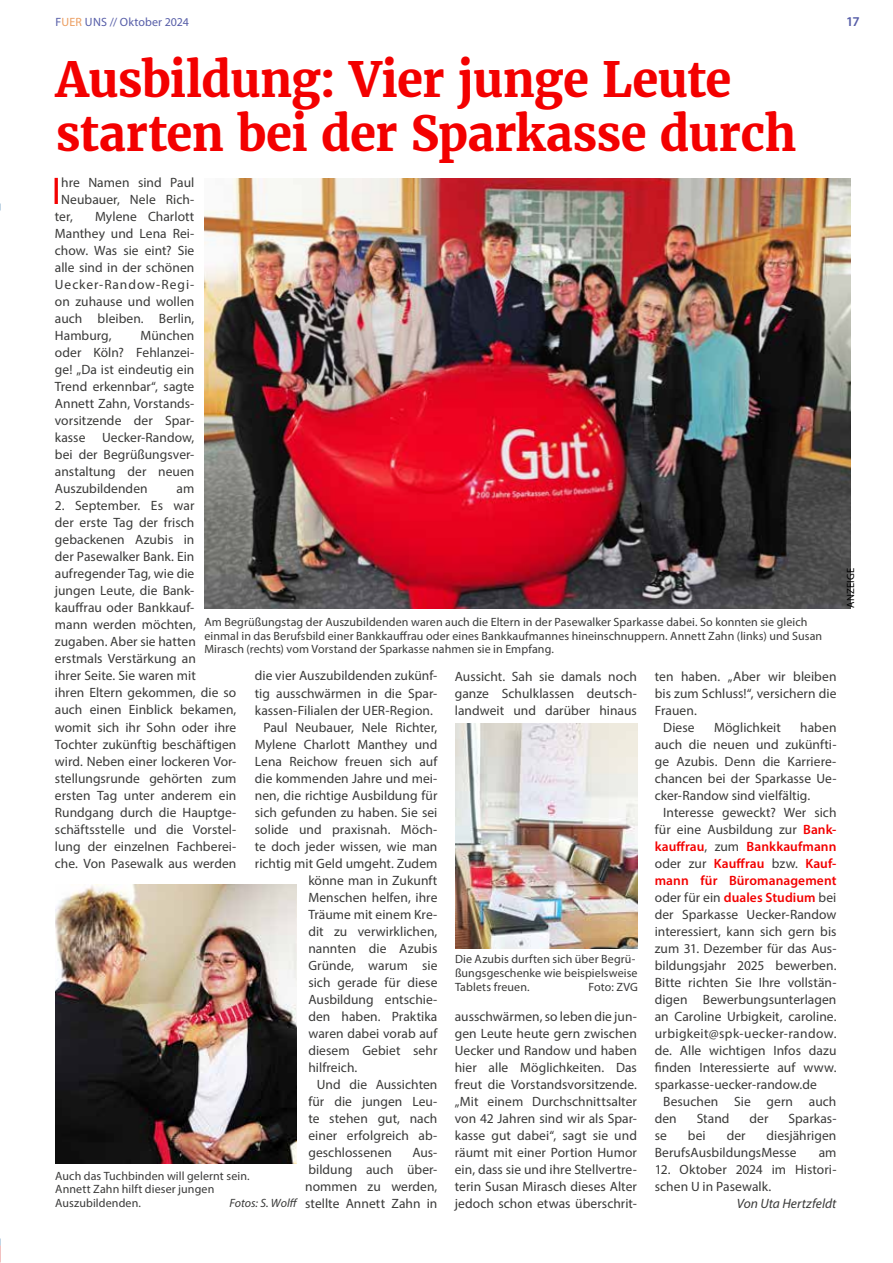
<style>
.page{position:relative;width:893px;height:1263px;background:#fff}
.page>*{position:absolute;margin:0;border:0;box-sizing:border-box;transform-origin:0 0}
.t1{font:700 48px/54px "Merriweather";letter-spacing:-.015em;color:#f30000}
.t2{font:38.7px "Myriad Pro";color:#f30000}
.t3{font:13.5px/17px "Myriad Pro";letter-spacing:.005em;color:#3a3a39;text-align:justify}
.t4{font:italic 13.5px "Myriad Pro";letter-spacing:.005em;color:#3a3a39}
.t5{font:600 13.5px "Myriad Pro";color:#575ea8}
.t6{font:12px/13.5px "Myriad Pro";letter-spacing:.01em;color:#3a3a39}
.t7{font:12px "Myriad Pro";letter-spacing:.015em;color:#575ea8}
.t8{font:italic 12px "Myriad Pro";color:#3a3a39}
.t9{font:10.5px "Myriad Pro";letter-spacing:.03em;color:#000}
.s1{color:#ec9e61}
.s2{font-weight:600;color:#f30000}
</style>
<div class="page">
<img style="left:204px;top:179px;width:646px;height:429px">
<img style="left:55px;top:884px;width:242px;height:279px">
<img style="left:455px;top:724px;width:183px;height:224px">
<p class="t7" style="left:55px;top:14px;width:135px">F<span class="s1">UER</span> UNS // Oktober 2024</p>
<p class="t5" style="left:846px;top:12px;width:15px">17</p>
<h1 class="t1" style="left:56px;top:52px;width:742px">Ausbildung: Vier junge Leute starten bei der Sparkasse durch</h1>
<h2 class="t2" style="left:52px;top:167px;width:11px">I</h2>
<p class="t3" style="left:61px;top:174px;width:135px">hre Namen sind Paul</p>
<p class="t3" style="left:61px;top:191px;width:135px">Neubauer, Nele Rich-</p>
<p class="t3" style="left:55px;top:208px;width:19px">ter,</p>
<p class="t3" style="left:55px;top:208px;width:141px;text-indent:40px">Mylene Charlott Manthey und Lena Rei&shy;chow. Was sie eint? Sie alle sind in der schönen Uecker-Randow-Regi&shy;on zuhause und wollen auch bleiben. Berlin, Hamburg,</p>
<p class="t3" style="left:55px;top:327px;width:141px;text-indent:86px">München oder Köln? Fehlanzei&shy;ge! „Da ist eindeutig ein Trend erkennbar“, sagte Annett Zahn, Vorstands&shy;vorsitzende der Spar&shy;kasse Uecker-Randow, bei der Begrüßungsver&shy;anstaltung der neuen Auszubildenden</p>
<p class="t3" style="left:177px;top:480px;width:19px">am</p>
<p class="t3" style="left:55px;top:497px;width:183px;text-align:left">2. September. Es war<br>der erste Tag der frisch gebackenen Azubis in<br>der Pasewalker Bank. Ein aufregender Tag, wie die jungen Leute, die Bank&shy;kauffrau oder Bankkauf-<br>mann werden möchten, zugaben. Aber sie hatten erstmals Verstärkung an<br>ihrer Seite. Sie waren mit<br>ihren Eltern gekommen, die so auch einen Einblick bekamen, womit sich ihr Sohn oder ihre<br>Tochter zukünftig beschäftigen wird. Neben einer lockeren Vor&shy;stellungsrunde gehörten zum ersten Tag unter anderem ein<br>Rundgang durch die Hauptge&shy;schäftsstelle und die Vorstel&shy;lung der einzelnen Fachberei&shy;che. Von Pasewalk aus werden</p>
<p class="t6" style="left:204px;top:615px;width:619px">Am Begrüßungstag der Auszubildenden waren auch die Eltern in der Pasewalker Sparkasse dabei. So konnten sie gleich einmal in das Berufsbild einer Bankkauffrau oder eines Bankkaufmannes hineinschnuppern. Annett Zahn (links) und Susan<br>Mirasch (rechts) vom Vorstand der Sparkasse nahmen sie in Empfang.</p>
<p class="t3" style="left:255px;top:667px;width:184px">die vier Auszubildenden zukünf-</p>
<p class="t3" style="left:255px;top:684px;width:184px">tig ausschwärmen in die Spar-</p>
<p class="t3" style="left:255px;top:701px;width:180px">kassen-Filialen der UER-Region.</p>
<p class="t3" style="left:263px;top:718px;width:176px">Paul Neubauer, Nele Richter,</p>
<p class="t3" style="left:255px;top:735px;width:184px">Mylene Charlott Manthey und</p>
<p class="t3" style="left:255px;top:752px;width:184px">Lena Reichow freuen sich auf</p>
<p class="t3" style="left:255px;top:769px;width:184px">die kommenden Jahre und mei-</p>
<p class="t3" style="left:255px;top:786px;width:184px">nen, die richtige Ausbildung für</p>
<p class="t3" style="left:255px;top:803px;width:184px">sich gefunden zu haben. Sie sei</p>
<p class="t3" style="left:255px;top:820px;width:184px">solide und praxisnah. Möch-</p>
<p class="t3" style="left:255px;top:837px;width:184px">te doch jeder wissen, wie man</p>
<p class="t3" style="left:255px;top:854px;width:184px">richtig mit Geld umgeht. Zudem</p>
<p class="t3" style="left:308px;top:871px;width:131px">könne man in Zukunft</p>
<p class="t3" style="left:308px;top:888px;width:131px">Menschen helfen, ihre</p>
<p class="t3" style="left:308px;top:905px;width:131px">Träume mit einem Kre-</p>
<p class="t3" style="left:308px;top:922px;width:131px">dit zu verwirklichen,</p>
<p class="t3" style="left:308px;top:939px;width:130px">nannten die Azubis</p>
<p class="t3" style="left:308px;top:956px;width:131px">Gründe, warum sie</p>
<p class="t3" style="left:308px;top:973px;width:131px">sich gerade für diese</p>
<p class="t3" style="left:308px;top:990px;width:131px">Ausbildung entschie-</p>
<p class="t3" style="left:308px;top:1007px;width:130px">den haben. Praktika</p>
<p class="t3" style="left:308px;top:1024px;width:131px">waren dabei vorab auf</p>
<p class="t3" style="left:308px;top:1041px;width:131px">diesem Gebiet sehr</p>
<p class="t3" style="left:308px;top:1058px;width:50px">hilfreich.</p>
<p class="t3" style="left:317px;top:1075px;width:122px">Und die Aussichten</p>
<p class="t3" style="left:308px;top:1092px;width:131px">für die jungen Leu-</p>
<p class="t3" style="left:308px;top:1109px;width:130px">te stehen gut, nach</p>
<p class="t3" style="left:308px;top:1126px;width:131px">einer erfolgreich ab-</p>
<p class="t3" style="left:308px;top:1143px;width:85px">geschlossenen</p>
<p class="t3" style="left:455px;top:667px;width:184px">Aussicht. Sah sie damals noch ganze Schulklassen deutsch&shy;landweit und darüber hinaus</p>
<p class="t3" style="left:655px;top:667px;width:183px">ten haben. „Aber wir bleiben</p>
<p class="t3" style="left:655px;top:684px;width:183px">bis zum Schluss!“, versichern die</p>
<p class="t3" style="left:655px;top:701px;width:44px">Frauen.</p>
<p class="t3" style="left:663px;top:718px;width:33px">Diese</p>
<p class="t3" style="left:714px;top:718px;width:68px">Möglichkeit</p>
<p class="t3" style="left:655px;top:718px;width:183px;text-indent:145px">haben auch die neuen und zukünfti&shy;ge Azubis. Denn die Karriere&shy;chancen bei der Sparkasse Ue&shy;cker-Randow sind vielfältig.</p>
<p class="t3" style="left:655px;top:803px;width:183px;text-indent:9px">Interesse geweckt? Wer sich für eine Ausbildung zur <span class="s2">Bank&shy;kauffrau</span>, zum <span class="s2">Bankkaufmann </span>oder zur <span class="s2">Kauffrau</span> bzw. <span class="s2">Kauf&shy;mann für Büromanagement </span>oder für ein <span class="s2">duales Studium</span> bei der Sparkasse Uecker-Randow interessiert, kann sich gern bis zum 31. Dezember für das Aus&shy;bildungsjahr 2025 bewerben.<br>Bitte richten Sie Ihre vollstän&shy;digen Bewerbungsunterlagen an Caroline Urbigkeit, caroline. urbigkeit@spk-uecker-randow. de. Alle wichtigen Infos dazu finden Interessierte auf www. sparkasse-uecker-randow.de</p>
<p class="t3" style="left:655px;top:1093px;width:183px;text-indent:9px">Besuchen Sie gern auch den</p>
<p class="t6" style="left:455px;top:951px;width:184px;line-height:14.2px">Die Azubis durften sich über Begrü&shy;ßungsgeschenke wie beispielsweise<br>Tablets freuen.</p>
<p class="t6" style="left:588px;top:980px;width:51px">Foto: ZVG</p>
<p class="t3" style="left:455px;top:1007px;width:184px">ausschwärmen, so leben die jun&shy;gen Leute heute gern zwischen Uecker und Randow und haben hier alle Möglichkeiten. Das freut die Vorstandsvorsitzende. „Mit einem Durchschnittsalter von 42 Jahren sind wir als Spar&shy;kasse gut dabei“, sagt sie und räumt mit einer Portion Humor ein, dass sie und ihre Stellvertre&shy;terin Susan Mirasch dieses Alter jedoch schon etwas überschrit-</p>
<p class="t3" style="left:697px;top:1110px;width:34px">Stand</p>
<p class="t3" style="left:749px;top:1110px;width:20px">der</p>
<p class="t3" style="left:788px;top:1110px;width:50px">Sparkas-</p>
<p class="t3" style="left:655px;top:1127px;width:14px">se</p>
<p class="t3" style="left:688px;top:1127px;width:19px">bei</p>
<p class="t3" style="left:727px;top:1127px;width:20px">der</p>
<p class="t3" style="left:655px;top:1127px;width:183px;text-indent:112px">diesjährigen<br>BerufsAusbildungsMesse</p>
<p class="t3" style="left:305px;top:1143px;width:134px;text-indent:107px">Aus&shy;bildung auch über&shy;nommen zu werden, stellte Annett Zahn in</p>
<p class="t3" style="left:819px;top:1144px;width:19px">am</p>
<p class="t3" style="left:655px;top:1161px;width:183px">12. Oktober 2024 im Histori&shy;schen U in Pasewalk.</p>
<p class="t4" style="left:737px;top:1195px;width:101px">Von Uta Hertzfeldt</p>
<p class="t6" style="left:55px;top:1169px;width:196px">Auch das Tuchbinden will gelernt sein.<br>Annett Zahn hilft dieser jungen<br>Auszubildenden.</p>
<p class="t8" style="left:229px;top:1195px;width:70px">Fotos: S. Wolff</p>
<p class="t9" style="left:844px;top:608px;width:42px;rotate:-90deg">ANZEIGE</p>
</div>
